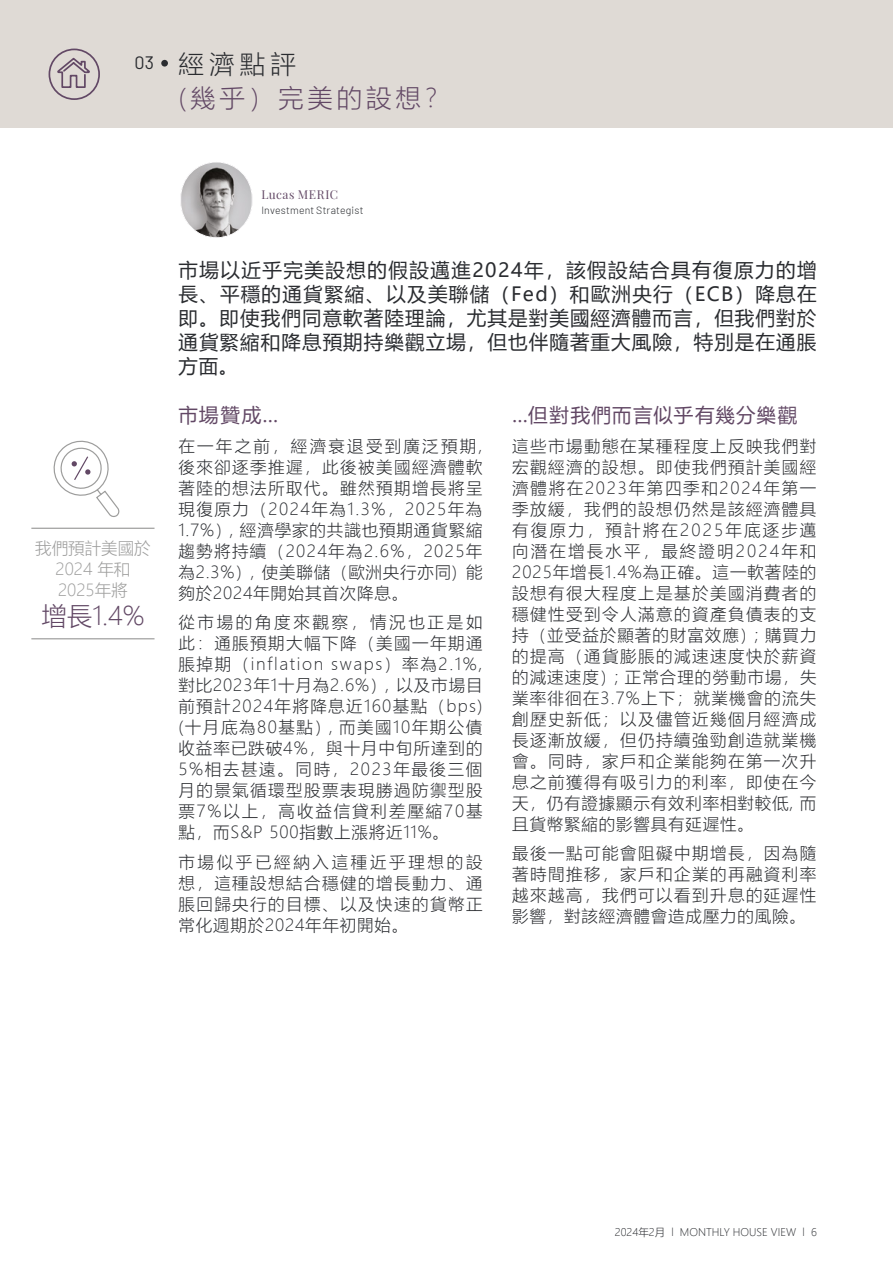
<style>
.page{position:relative;width:893px;height:1263px;background:#fff}
.page>*{position:absolute;margin:0;border:0;box-sizing:border-box;transform-origin:0 0}
.t1{font:300 25.5px/34.2px "Microsoft Ya Hei";letter-spacing:.15em;color:#624865}
.t2{font:19.5px/24px "Microsoft Ya Hei";letter-spacing:.055em;color:#2a2c30;text-align:justify}
.t3{font:19.5px "Microsoft Ya Hei";letter-spacing:.07em;color:#624865}
.t4{font:300 16.5px/21px "Microsoft Ya Hei";letter-spacing:.085em;color:#2a2c30;text-align:justify}
.t5{font:300 16.5px/21px "Microsoft Ya Hei";color:#9d9d9c;text-align:center}
.t6{font:12px "Playfair Display";letter-spacing:.045em;color:#624865}
.t7{font:300 10.5px "Microsoft Ya Hei";color:#2a2c30}
.t8{font:300 10.5px "Barlow";letter-spacing:.02em;color:#2a2c30}
.s1{font-family:"Barlow";font-weight:400;font-size:18px;color:#2a2c30}
.s2{color:#2a2c30}
</style>
<div class="page">
<div style="left:0;top:0;width:893px;height:128px;background:#dfdad5"></div>
<div style="left:161px;top:60px;width:7px;height:7px;background:#2a2c30;border-radius:50%"></div>
<img style="left:181px;top:162px;width:71px;height:76px;border-radius:36px">
<div style="left:180px;top:162px;width:73px;height:76px;border:1px solid #fff;border-radius:36px"></div>
<hr style="left:31px;top:528px;width:124px;height:1px;background:#9d9d9c">
<hr style="left:31px;top:638px;width:124px;height:1px;background:#9d9d9c">
<svg style="left:53px;top:440px;width:67px;height:77px"></svg>
<svg style="left:48px;top:48px;width:52px;height:52px"></svg>
<h1 class="t1" style="left:179px;top:46px;width:273px;text-indent:-44px"><span class="s1">03</span> <span class="s2">經濟點評<br></span>(幾乎）完美的設想？</h1>
<p class="t5" style="left:35px;top:537px;width:117px">我們預計美國於<br>2024 年和<br>2025年將</p>
<h1 class="t1" style="left:41px;top:598px;width:105px">增長1.4%</h1>
<p class="t6" style="left:261px;top:185px;width:78px">Lucas MERIC</p>
<p class="t8" style="left:261px;top:202px;width:103px">Investment Strategist</p>
<p class="t2" style="left:178px;top:258px;width:640px">市場以近乎完美設想的假設邁進2024年，該假設結合具有復原力的增長、平穩的通貨緊縮、以及美聯儲（Fed）和歐洲央行（ECB）降息在即。即使我們同意軟著陸理論，尤其是對美國經濟體而言，但我們對於通貨緊縮和降息預期持樂觀立場，但也伴隨著重大風險，特別是在通脹方面。</p>
<p class="t3" style="left:178px;top:402px;width:102px">市場贊成…</p>
<p class="t4" style="left:178px;top:435px;width:306px">在一年之前，經濟衰退受到廣泛預期,後來卻逐季推遲，此後被美國經濟體軟著陸的想法所取代。雖然預期增長將呈現復原力（2024年為1.3%，2025年為1.7%），經濟學家的共識也預期通貨緊縮趨勢將持續（2024年為2.6%，2025年為2.3%），使美聯儲（歐洲央行亦同) 能夠於2024年開始其首次降息。</p>
<p class="t4" style="left:178px;top:611px;width:306px">從市場的角度來觀察，情況也正是如此：通脹預期大幅下降（美國一年期通脹掉期（inflation swaps）率為2.1%,對比2023年1十月為2.6%），以及市場目前預計2024年將降息近160基點（bps) (十月底為80基點），而美國10年期公債收益率已跌破4%，與十月中旬所達到的5%相去甚遠。同時，2023年最後三個月的景氣循環型股票表現勝過防禦型股票7%以上，高收益信貸利差壓縮70基點，而S&amp;P 500指數上漲將近11%。</p>
<p class="t4" style="left:178px;top:851px;width:306px">市場似乎已經納入這種近乎理想的設想，這種設想結合穩健的增長動力、通脹回歸央行的目標、以及快速的貨幣正常化週期於2024年年初開始。</p>
<p class="t3" style="left:512px;top:402px;width:286px">…但對我們而言似乎有幾分樂觀</p>
<p class="t4" style="left:512px;top:435px;width:306px">這些市場動態在某種程度上反映我們對宏觀經濟的設想。即使我們預計美國經濟體將在2023年第四季和2024年第一季放緩，我們的設想仍然是該經濟體具有復原力，預計將在2025年底逐步邁向潛在增長水平，最終證明2024年和2025年增長1.4%為正確。這一軟著陸的設想有很大程度上是基於美國消費者的穩健性受到令人滿意的資產負債表的支持（並受益於顯著的財富效應）；購買力的提高（通貨膨脹的減速速度快於薪資的減速速度）；正常合理的勞動市場，失業率徘徊在3.7%上下；就業機會的流失創歷史新低；以及儘管近幾個月經濟成長逐漸放緩，但仍持續強勁創造就業機會。同時，家戶和企業能夠在第一次升息之前獲得有吸引力的利率，即使在今天，仍有證據顯示有效利率相對較低, 而且貨幣緊縮的影響具有延遲性。</p>
<p class="t4" style="left:512px;top:842px;width:306px">最後一點可能會阻礙中期增長，因為隨著時間推移，家戶和企業的再融資利率越來越高，我們可以看到升息的延遲性影響，對該經濟體會造成壓力的風險。</p>
<p class="t7" style="left:615px;top:1225px;width:203px">2024年2月 l MONTHLY HOUSE VIEW l 6</p>
</div>
